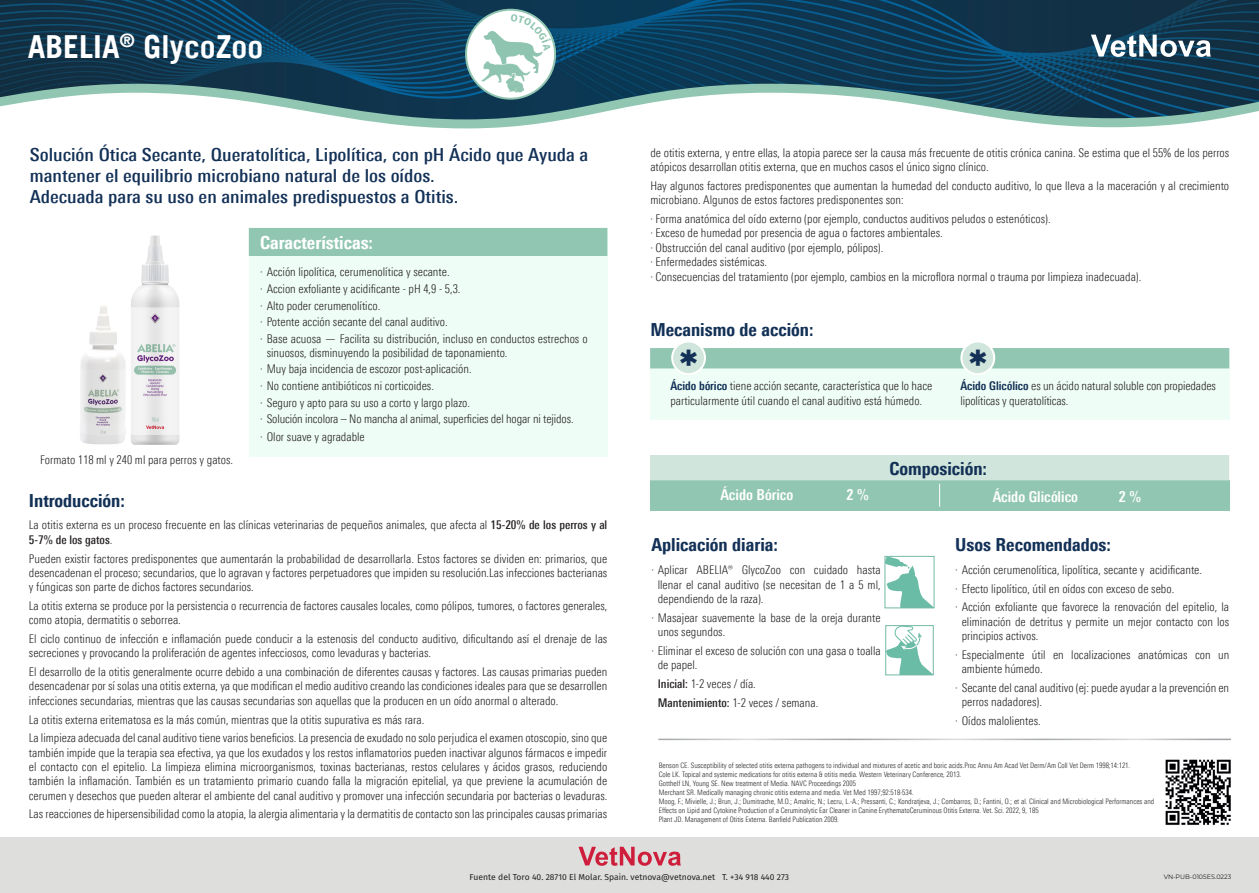
<style>
.page{position:relative;width:1259px;height:893px;background:#fff}
.page>*{position:absolute;margin:0;border:0;box-sizing:border-box;transform-origin:0 0}
.t1{font:700 40.95px "Montserrat";color:#133157}
.t2{font:700 31.8px "Trade Gothic LT";color:#fff}
.t3{font:500 condensed 18px/21px "Univers Next Pro";color:#133157;scale:1.1 1}
.t4{font:800 condensed 18px "Univers Next Pro";color:#133157}
.t5{font:800 condensed 18px "Univers Next Pro";color:#fff}
.t6{font:700 condensed 15px "Univers Next Pro";color:#fff}
.t7{font:300 condensed 12px/14.4px "Univers Next Pro";color:#231f20}
.t8{font:8.55px "Fira Sans";color:#231f20}
.t9{font:300 condensed 7.5px/9px "Univers Next Pro";color:#231f20}
.t10{font:6.3px "Montserrat";color:#231f20}
.s1{font-weight:500}
.s2{font-weight:700;color:#133157}
</style>
<div class="page">
<div style="left:0;top:837px;width:1259px;height:56px;background:#dedfdd"></div>
<div style="left:249px;top:256px;width:358px;height:201px;background:#eefdf5"></div>
<div style="left:249px;top:228px;width:358px;height:28px;background:#91c6b2"></div>
<img style="left:1165px;top:759px;width:66px;height:66px">
<img style="left:0;top:0;width:1259px;height:79px">
<svg style="left:1091px;top:35px;width:120px;height:22px"></svg>
<svg style="left:0;top:79px;width:1259px;height:50px"></svg>
<img style="left:80px;top:235px;width:100px;height:210px">
<svg style="left:886px;top:558px;width:46px;height:48px"></svg>
<div style="left:884px;top:556px;width:50px;height:52px;border:1px solid #73baa4"></div>
<svg style="left:887px;top:627px;width:44px;height:46px"></svg>
<div style="left:885px;top:625px;width:48px;height:50px;border:1px solid #73baa4"></div>
<svg style="left:650px;top:348px;width:579px;height:71px;background:#d5eee3"></svg>
<div style="left:671px;top:340px;width:35px;height:35px;background:#d0e5db;border:2px solid #fff;border-radius:50%"></div>
<div style="left:960px;top:340px;width:35px;height:35px;background:#d0e5db;border:2px solid #fff;border-radius:50%"></div>
<svg style="left:578px;top:847px;width:103px;height:19px"></svg>
<svg style="left:650px;top:455px;width:579px;height:56px;background:#add4c4"></svg>
<svg style="left:465px;top:9px;width:91px;height:91px"></svg>
<p class="t2" style="left:28px;top:27px;width:237px">ABELIA<sup>®</sup> GlycoZoo</p>
<p class="t3" style="left:30px;top:144px;width:509px">Solución Ótica Secante, Queratolítica, Lipolítica, con pH Ácido que Ayuda a mantener el equilibrio microbiano natural de los oídos.<br>Adecuada para su uso en animales predispuestos a Otitis.</p>
<p class="t5" style="left:260px;top:232px;width:114px">Características:</p>
<p class="t7" style="left:260px;top:265px;width:191px">· Acción lipolítica, cerumenolítica y secante.</p>
<p class="t7" style="left:260px;top:281px;width:202px">· Accion exfoliante y acidificante - pH 4,9 - 5,3.</p>
<p class="t7" style="left:260px;top:298px;width:122px">· Alto poder cerumenolítico.</p>
<p class="t7" style="left:260px;top:315px;width:189px">· Potente acción secante del canal auditivo.</p>
<p class="t7" style="left:267px;top:331px;width:323px;text-indent:-6px">· Base acuosa — Facilita su distribución, incluso en conductos estrechos o sinuosos, disminuyendo la posibilidad de taponamiento.</p>
<p class="t7" style="left:260px;top:362px;width:213px">· Muy baja incidencia de escozor post-aplicación.</p>
<p class="t7" style="left:260px;top:379px;width:175px">· No contiene antibióticos ni corticoides.</p>
<p class="t7" style="left:260px;top:395px;width:211px">· Seguro y apto para su uso a corto y largo plazo.</p>
<p class="t7" style="left:260px;top:412px;width:315px">· Solución incolora – No mancha al animal, superficies del hogar ni tejidos.</p>
<p class="t7" style="left:260px;top:430px;width:106px">· Olor suave y agradable</p>
<p class="t7" style="left:40px;top:452px;width:195px">Formato 118 ml y 240 ml para perros y gatos.</p>
<p class="t4" style="left:29px;top:489px;width:98px">Introducción:</p>
<p class="t7" style="left:29px;top:518px;width:580px">La otitis externa es un proceso frecuente en las clínicas veterinarias de pequeños animales, que afecta al <span class="s1">15-20% de los perros y al<br>5-7% de los gatos</span>.</p>
<p class="t7" style="left:29px;top:551px;width:580px;text-align:justify">Pueden existir factores predisponentes que aumentarán la probabilidad de desarrollarla. Estos factores se dividen en: primarios, que desencadenan el proceso; secundarios, que lo agravan y factores perpetuadores que impiden su resolución.Las infecciones bacterianas y fúngicas son parte de dichos factores secundarios.</p>
<p class="t7" style="left:29px;top:598px;width:580px">La otitis externa se produce por la persistencia o recurrencia de factores causales locales, como pólipos, tumores, o factores generales, como atopia, dermatitis o seborrea.</p>
<p class="t7" style="left:29px;top:631px;width:580px">El ciclo continuo de infección e inflamación puede conducir a la estenosis del conducto auditivo, dificultando así el drenaje de las secreciones y provocando la proliferación de agentes infecciosos, como levaduras y bacterias.</p>
<p class="t7" style="left:29px;top:665px;width:580px;text-align:justify">El desarrollo de la otitis generalmente ocurre debido a una combinación de diferentes causas y factores. Las causas primarias pueden desencadenar por sí solas una otitis externa, ya que modifican el medio auditivo creando las condiciones ideales para que se desarrollen infecciones secundarias, mientras que las causas secundarias son aquellas que la producen en un oído anormal o alterado.</p>
<p class="t7" style="left:29px;top:712px;width:397px">La otitis externa eritematosa es la más común, mientras que la otitis supurativa es más rara.</p>
<p class="t7" style="left:29px;top:731px;width:580px;text-align:justify">La limpieza adecuada del canal auditivo tiene varios beneficios. La presencia de exudado no solo perjudica el examen otoscopio, sino que también impide que la terapia sea efectiva, ya que los exudados y los restos inflamatorios pueden inactivar algunos fármacos e impedir el contacto con el epitelio. La limpieza elimina microorganismos, toxinas bacterianas, restos celulares y ácidos grasos, reduciendo también la inflamación. También es un tratamiento primario cuando falla la migración epitelial, ya que previene la acumulación de cerumen y desechos que pueden alterar el ambiente del canal auditivo y promover una infección secundaria por bacterias o levaduras.</p>
<p class="t7" style="left:29px;top:807px;width:580px">Las reacciones de hipersensibilidad como la atopia, la alergia alimentaria y la dermatitis de contacto son las principales causas primarias</p>
<p class="t7" style="left:650px;top:145px;width:580px">de otitis externa, y entre ellas, la atopia parece ser la causa más frecuente de otitis crónica canina. Se estima que el 55% de los perros atópicos desarrollan otitis externa, que en muchos casos el único signo clínico.</p>
<p class="t7" style="left:650px;top:179px;width:580px">Hay algunos factores predisponentes que aumentan la humedad del conducto auditivo, lo que lleva a la maceración y al crecimiento microbiano. Algunos de estos factores predisponentes son:</p>
<p class="t7" style="left:650px;top:212px;width:402px">· Forma anatómica del oído externo (por ejemplo, conductos auditivos peludos o estenóticos).</p>
<p class="t7" style="left:650px;top:226px;width:294px">· Exceso de humedad por presencia de agua o factores ambientales.</p>
<p class="t7" style="left:650px;top:240px;width:234px">· Obstrucción del canal auditivo (por ejemplo, pólipos).</p>
<p class="t7" style="left:650px;top:255px;width:118px">· Enfermedades sistémicas.</p>
<p class="t7" style="left:650px;top:269px;width:492px">· Consecuencias del tratamiento (por ejemplo, cambios en la microflora normal o trauma por limpieza inadecuada).</p>
<p class="t4" style="left:650px;top:319px;width:165px">Mecanismo de acción:</p>
<p class="t1" style="left:680px;top:338px;width:19px">*</p>
<p class="t1" style="left:969px;top:338px;width:19px">*</p>
<p class="t7" style="left:960px;top:379px;width:257px"><span class="s2">Ácido Glicólico</span> es un ácido natural soluble con propiedades lipolíticas y queratolíticas.</p>
<p class="t7" style="left:670px;top:379px;width:263px"><span class="s2">Ácido bórico</span> tiene acción secante, característica que lo hace particularmente útil cuando el canal auditivo está húmedo.</p>
<p class="t6" style="left:720px;top:486px;width:74px">Ácido Bórico</p>
<p class="t6" style="left:846px;top:486px;width:24px">2 %</p>
<p class="t4" style="left:889px;top:457px;width:99px">Composición:</p>
<p class="t6" style="left:992px;top:488px;width:87px">Ácido Glicólico</p>
<p class="t6" style="left:1119px;top:488px;width:24px">2 %</p>
<p class="t4" style="left:651px;top:534px;width:128px">Aplicación diaria:</p>
<p class="t7" style="left:658px;top:563px;width:224px;text-align:justify;text-indent:-6px">· Aplicar ABELIA® GlycoZoo con cuidado hasta llenar el canal auditivo (se necesitan de 1 a 5 ml, dependiendo de la raza).</p>
<p class="t7" style="left:658px;top:610px;width:224px;text-indent:-6px">· Masajear suavemente la base de la oreja durante unos segundos.</p>
<p class="t7" style="left:658px;top:643px;width:224px;text-indent:-6px">· Eliminar el exceso de solución con una gasa o toalla de papel.</p>
<p class="t7" style="left:658px;top:676px;width:100px"><span class="s1">Inicial:</span> 1-2 veces / día.</p>
<p class="t7" style="left:658px;top:695px;width:162px"><span class="s1">Mantenimiento:</span> 1-2 veces / semana.</p>
<p class="t4" style="left:955px;top:534px;width:157px">Usos Recomendados:</p>
<p class="t7" style="left:955px;top:562px;width:248px">· Acción cerumenolítica, lipolítica, secante y acidificante.</p>
<p class="t7" style="left:955px;top:581px;width:220px">· Efecto lipolítico, útil en oídos con exceso de sebo.</p>
<p class="t7" style="left:961px;top:600px;width:269px;text-align:justify;text-indent:-6px">· Acción exfoliante que favorece la renovación del epitelio, la eliminación de detritus y permite un mejor contacto con los principios activos.</p>
<p class="t7" style="left:961px;top:647px;width:269px;text-indent:-6px">· Especialmente útil en localizaciones anatómicas con un ambiente húmedo.</p>
<p class="t7" style="left:961px;top:680px;width:269px;text-indent:-6px">· Secante del canal auditivo (ej: puede ayudar a la prevención en perros nadadores).</p>
<p class="t7" style="left:955px;top:713px;width:87px">· Oídos malolientes.</p>
<p class="t9" style="left:659px;top:761px;width:473px">Benson CE. Susceptibility of selected otitis externa pathogens to individual and mixtures of acetic and boric acids.Proc Annu Am Acad Vet Derm/Am Coll Vet Derm 1998;14:121.</p>
<p class="t9" style="left:659px;top:770px;width:304px">Cole LK. Topical and systemic medications for otitis externa &amp; otitis media. Western Veterinary Conference, 2013.</p>
<p class="t9" style="left:659px;top:779px;width:199px">Gotthelf LN, Young SE. New treatment of Media. NAVC Proceedings 2005</p>
<p class="t9" style="left:659px;top:788px;width:256px">Merchant SR. Medically managing chronic otitis externa and media. Vet Med 1997;92:518-534.</p>
<p class="t9" style="left:659px;top:797px;width:497px">Moog, F.; Mivielle, J.; Brun, J.; Dumitrache, M.O.; Amalric, N.; Lecru, L.-A.; Pressanti, C.; Kondratjeva, J.; Combarros, D.; Fantini, O.; et al. Clinical and Microbiological Performances and<br>Effects on Lipid and Cytokine Production of a Ceruminolytic Ear Cleaner in Canine ErythematoCeruminous Otitis Externa. Vet. Sci. 2022, 9, 185</p>
<p class="t9" style="left:659px;top:815px;width:182px">Plant JD. Management of Otitis Externa. Banfield Publication 2009.</p>
<p class="t8" style="left:469px;top:871px;width:321px">Fuente del Toro 40. 28710 El Molar. Spain. vetnova@vetnova.net T. +34 918 440 273</p>
<p class="t10" style="left:1163px;top:872px;width:69px">VN-PUB-0105ES.0223</p>
</div>
